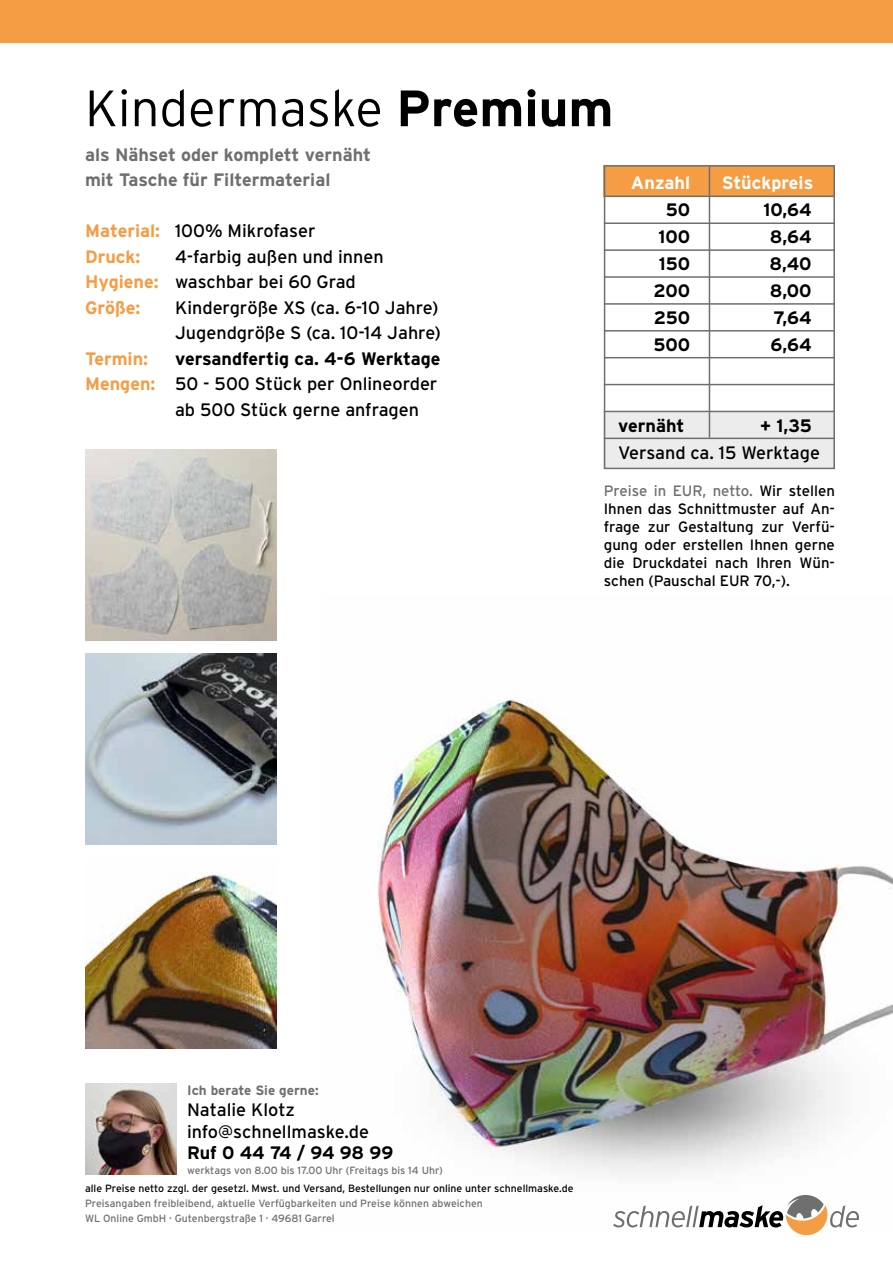
<style>
.page{position:relative;width:893px;height:1263px;background:#fff}
.page>*{position:absolute;margin:0;border:0;box-sizing:border-box;transform-origin:0 0}
.t1{font:300 51px "Interstate";color:#000}
.t2{font:18px/25.5px "Interstate";color:#000}
.t3{font:700 18px "Interstate";color:#000}
.t4{font:700 18px/25.5px "Interstate";color:#706f6f}
.t5{font:700 18px/25.5px "Interstate";color:#f59d44}
.t6{font:700 18px "Interstate";color:#fff}
.t7{font:15px/18px "Interstate";color:#000;text-align:justify}
.t8{font:700 13.5px "Interstate";color:#706f6f}
.t9{font:10.5px/15px "Interstate";color:#706f6f}
.t10{font:10.5px "Interstate";color:#000}
.s1{font-weight:700}
.s2{font-weight:400;color:#000}
.s3{font-weight:700;color:#f59d44}
.s4{color:#706f6f}
</style>
<div class="page">
<div style="left:604px;top:411px;width:231px;height:58px;background:#ececec"></div>
<div style="left:604px;top:165px;width:231px;height:31px;background:#f59d44"></div>
<img style="left:377px;top:699px;width:516px;height:475px">
<svg style="left:613px;top:1195px;width:246px;height:41px"></svg>
<div style="left:0;top:0;width:893px;height:43px;background:#f59d44"></div>
<img style="left:85px;top:449px;width:191px;height:191px">
<img style="left:85px;top:654px;width:191px;height:190px">
<img style="left:85px;top:872px;width:191px;height:177px">
<img style="left:85px;top:1083px;width:92px;height:91px">
<div style="left:604px;top:165px;width:231px;height:304px;border:2px solid #706f6f"></div>
<hr style="left:709px;top:165px;width:1px;height:273px;background:#706f6f">
<hr style="left:604px;top:196px;width:231px;height:1px;background:#706f6f">
<hr style="left:604px;top:222px;width:231px;height:2px;background:#706f6f">
<hr style="left:604px;top:303px;width:231px;height:2px;background:#706f6f">
<hr style="left:604px;top:384px;width:231px;height:1px;background:#706f6f">
<hr style="left:604px;top:249px;width:231px;height:2px;background:#706f6f">
<hr style="left:604px;top:330px;width:231px;height:2px;background:#706f6f">
<hr style="left:604px;top:411px;width:231px;height:1px;background:#706f6f">
<hr style="left:604px;top:276px;width:231px;height:2px;background:#706f6f">
<hr style="left:604px;top:357px;width:231px;height:1px;background:#706f6f">
<hr style="left:604px;top:438px;width:231px;height:1px;background:#706f6f">
<h1 class="t1" style="left:85px;top:80px;width:530px">Kindermaske <span class="s1">Premium</span></h1>
<p class="t4" style="left:85px;top:141px;width:287px">als Nähset oder komplett vernäht mit Tasche für Filtermaterial</p>
<p class="t5" style="left:85px;top:218px;width:232px">Material: <span class="s2">100% Mikrofaser<br></span>Druck:</p>
<p class="t6" style="left:631px;top:172px;width:61px">Anzahl</p>
<p class="t6" style="left:722px;top:172px;width:93px">Stückpreis</p>
<p class="t3" style="left:666px;top:199px;width:26px">50</p>
<p class="t3" style="left:764px;top:199px;width:50px">10,64</p>
<p class="t3" style="left:658px;top:226px;width:33px">100</p>
<p class="t3" style="left:770px;top:226px;width:43px">8,64</p>
<p class="t3" style="left:659px;top:253px;width:33px">150</p>
<p class="t3" style="left:769px;top:253px;width:44px">8,40</p>
<p class="t3" style="left:653px;top:280px;width:38px">200</p>
<p class="t3" style="left:770px;top:280px;width:43px">8,00</p>
<p class="t3" style="left:654px;top:307px;width:38px">250</p>
<p class="t3" style="left:773px;top:307px;width:40px">7,64</p>
<p class="t3" style="left:653px;top:334px;width:38px">500</p>
<p class="t3" style="left:770px;top:334px;width:43px">6,64</p>
<p class="t2" style="left:85px;top:243px;width:300px;text-indent:90px">4-farbig außen und innen<br><span class="s3">Hygiene:</span> waschbar bei 60 Grad<br><span class="s3">Größe:</span></p>
<p class="t2" style="left:175px;top:294px;width:267px">Kindergröße XS (ca. 6-10 Jahre)<br>Jugendgröße S (ca. 10-14 Jahre)</p>
<p class="t5" style="left:85px;top:346px;width:65px">Termin:</p>
<p class="t3" style="left:175px;top:348px;width:267px">versandfertig ca. 4-6 Werktage</p>
<p class="t2" style="left:85px;top:371px;width:354px"><span class="s3">Mengen:</span> 50 - 500 Stück per Onlineorder</p>
<p class="t2" style="left:175px;top:397px;width:245px">ab 500 Stück gerne anfragen</p>
<p class="t3" style="left:618px;top:415px;width:68px">vernäht</p>
<p class="t3" style="left:760px;top:415px;width:53px">+ 1,35</p>
<p class="t2" style="left:618px;top:440px;width:203px">Versand ca. 15 Werktage</p>
<p class="t7" style="left:604px;top:481px;width:233px"><span class="s4">Preise in EUR, netto.</span> Wir stellen Ihnen das Schnittmuster auf An&shy;frage zur Gestaltung zur Verfü&shy;gung oder erstellen Ihnen gerne die Druckdatei nach Ihren Wün&shy;schen (Pauschal EUR 70,-).</p>
<p class="t8" style="left:187px;top:1082px;width:133px">Ich berate Sie gerne:</p>
<p class="t2" style="left:187px;top:1099px;width:183px;line-height:21.6px">Natalie Klotz info@schnellmaske.de</p>
<p class="t3" style="left:187px;top:1143px;width:208px">Ruf 0 44 74 / 94 98 99</p>
<p class="t9" style="left:187px;top:1163px;width:257px">werktags von 8.00 bis 17.00 Uhr (Freitags bis 14 Uhr)</p>
<p class="t10" style="left:85px;top:1182px;width:490px">alle Preise netto zzgl. der gesetzl. Mwst. und Versand, Bestellungen nur online unter schnellmaske.de</p>
<p class="t9" style="left:85px;top:1195px;width:399px">Preisangaben freibleibend, aktuelle Verfügbarkeiten und Preise können abweichen<br>WL Online GmbH · Gutenbergstraße 1 · 49681 Garrel</p>
</div>
